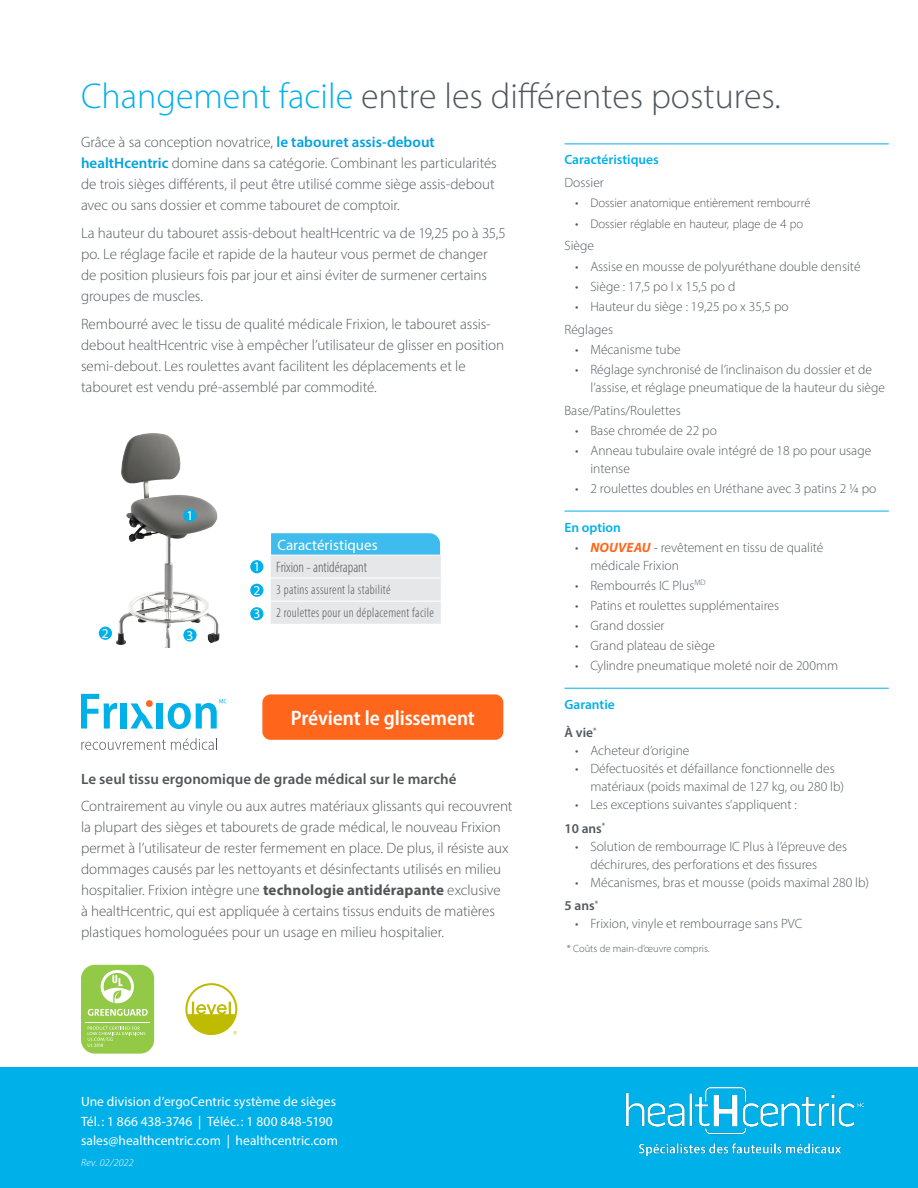
<style>
.page{position:relative;width:918px;height:1188px;background:#fff}
.page>*{position:absolute;margin:0;border:0;box-sizing:border-box;transform-origin:0 0}
.t1{font:300 36px "Myriad Pro";color:#52575f}
.t2{font:600 semi-condensed 21px "Myriad Pro";letter-spacing:-.005em;color:#fff}
.t3{font:300 15px/21px "Myriad Pro";letter-spacing:-.005em;color:#52575f}
.t4{font:300 15px/21px "Myriad Pro";letter-spacing:-.005em;color:#54555a}
.t5{font:600 15px "Myriad Pro";color:#54555a}
.t6{font:300 condensed 15px "Myriad Pro";color:#54555a}
.t7{font:15px "Myriad Pro";color:#fff}
.t8{font:300 13.5px/18px "Myriad Pro";color:#52575f}
.t9{font:13.5px "Myriad Pro";letter-spacing:.005em;color:#fff}
.t10{font:300 13.5px "Myriad Pro";color:#54555a}
.t11{font:300 condensed 13.5px "Myriad Pro";letter-spacing:.025em;color:#54555a}
.t12{font:600 13.5px "Myriad Pro";color:#00b0e9}
.t13{font:600 13.5px "Myriad Pro";color:#52575f}
.t14{font:12px "Webly Sleek UI Light";color:#4b4c4d}
.t15{font:300 10.5px "Myriad Pro";color:#52575f}
.t16{font:italic 300 10.5px "Myriad Pro";letter-spacing:.02em;color:#fff}
.s1{color:#00b0e9}
.s2{font-weight:600;color:#00a2df}
.s3{font-family:"Myriad Pro";font-weight:300;font-size:13.5px;color:#52575f}
.s4{font-weight:700;font-style:italic;color:#ff661c}
.s5{color:#52575f}
.s6{font-weight:700}
</style>
<div class="page">
<div style="left:0;top:1068px;width:918px;height:120px;background:#00b0e9"></div>
<img style="left:626px;top:1088px;width:238px;height:69px">
<hr style="left:564px;top:144px;width:325px;height:1px;background:#00b0e9">
<hr style="left:564px;top:511px;width:325px;height:1px;background:#00b0e9">
<hr style="left:564px;top:688px;width:325px;height:1px;background:#00b0e9">
<svg style="left:185px;top:983px;width:52px;height:52px"></svg>
<div style="left:81px;top:965px;width:73px;height:89px;background:#92c947;border-radius:14px"></div>
<svg style="left:101px;top:970px;width:33px;height:33px"></svg>
<svg style="left:88px;top:1027px;width:57px;height:20px"></svg>
<hr style="left:85px;top:1022px;width:65px;height:1px;background:#fff">
<svg style="left:88px;top:1009px;width:60px;height:7px"></svg>
<div style="left:262px;top:694px;width:241px;height:46px;background:#ff661c;border-radius:8px"></div>
<svg style="left:81px;top:694px;width:36px;height:35px"></svg>
<div style="left:121px;top:703px;width:6px;height:26px;background:#00b0e9"></div>
<svg style="left:130px;top:703px;width:23px;height:26px"></svg>
<div style="left:146px;top:700px;width:7px;height:7px;background:#ff661c;border-radius:50%"></div>
<div style="left:157px;top:703px;width:6px;height:26px;background:#00b0e9"></div>
<svg style="left:81px;top:738px;width:136px;height:12px"></svg>
<svg style="left:168px;top:699px;width:59px;height:30px"></svg>
<img style="left:111px;top:433px;width:109px;height:214px">
<div style="left:183px;top:628px;width:14px;height:14px;background:#00b0e9;border-radius:50%"></div>
<div style="left:99px;top:627px;width:13px;height:13px;background:#00b0e9;border-radius:50%"></div>
<div style="left:183px;top:509px;width:14px;height:13px;background:#00b0e9;border-radius:50%"></div>
<svg style="left:271px;top:533px;width:170px;height:91px;background:#bfddea"></svg>
<div style="left:250px;top:607px;width:13px;height:13px;background:#00b0e9;border-radius:50%"></div>
<div style="left:250px;top:584px;width:13px;height:13px;background:#00b0e9;border-radius:50%"></div>
<div style="left:250px;top:560px;width:13px;height:13px;background:#00b0e9;border-radius:50%"></div>
<p class="t1" style="left:81px;top:74px;width:701px"><span class="s1">Changement facile</span> entre les différentes postures.</p>
<p class="t3" style="left:81px;top:132px;width:417px">Grâce à sa conception novatrice, <span class="s2">le tabouret assis-debout healtHcentric</span> domine dans sa catégorie. Combinant les particularités de trois sièges différents, il peut être utilisé comme siège assis-debout avec ou sans dossier et comme tabouret de comptoir.</p>
<p class="t3" style="left:81px;top:223px;width:426px">La hauteur du tabouret assis-debout healtHcentric va de 19,25 po à 35,5 po. Le réglage facile et rapide de la hauteur vous permet de changer de position plusieurs fois par jour et ainsi éviter de surmener certains groupes de muscles.</p>
<p class="t3" style="left:81px;top:313px;width:425px">Rembourré avec le tissu de qualité médicale Frixion, le tabouret assis&shy;debout healtHcentric vise à empêcher l’utilisateur de glisser en position semi-debout. Les roulettes avant facilitent les déplacements et le tabouret est vendu pré-assemblé par commodité.</p>
<p class="t12" style="left:564px;top:151px;width:96px">Caractéristiques</p>
<p class="t8" style="left:564px;top:174px;width:41px">Dossier</p>
<p class="t14" style="left:575px;top:194px;width:237px"><span class="s3">•</span> Dossier anatomique entièrement rembourré</p>
<p class="t14" style="left:575px;top:214px;width:229px"><span class="s3">•</span> Dossier réglable en hauteur, plage de 4 po</p>
<p class="t8" style="left:564px;top:237px;width:31px">Siège</p>
<p class="t8" style="left:575px;top:257px;width:287px">• Assise en mousse de polyuréthane double densité</p>
<p class="t8" style="left:575px;top:277px;width:162px">• Siège : 17,5 po l x 15,5 po d</p>
<p class="t8" style="left:575px;top:297px;width:215px">• Hauteur du siège : 19,25 po x 35,5 po</p>
<p class="t8" style="left:564px;top:320px;width:50px">Réglages</p>
<p class="t8" style="left:575px;top:340px;width:107px">• Mécanisme tube</p>
<p class="t8" style="left:590px;top:360px;width:296px;text-indent:-15px">• Réglage synchronisé de l’inclinaison du dossier et de l’assise, et réglage pneumatique de la hauteur du siège</p>
<p class="t8" style="left:564px;top:401px;width:118px">Base/Patins/Roulettes</p>
<p class="t8" style="left:575px;top:421px;width:143px">• Base chromée de 22 po</p>
<p class="t8" style="left:590px;top:442px;width:282px;text-indent:-15px">• Anneau tubulaire ovale intégré de 18 po pour usage intense</p>
<p class="t8" style="left:575px;top:480px;width:303px">• 2 roulettes doubles en Uréthane avec 3 patins 2 ¼ po</p>
<p class="t12" style="left:564px;top:518px;width:58px">En option</p>
<p class="t8" style="left:590px;top:538px;width:235px;text-indent:-15px">• <span class="s4">NOUVEAU</span> - revêtement en tissu de qualité médicale Frixion</p>
<p class="t8" style="left:575px;top:576px;width:132px">• Rembourrés IC Plus<sup>MD</sup></p>
<p class="t10" style="left:575px;top:597px;width:205px"><span class="s5">•</span> Patins et roulettes supplémentaires</p>
<p class="t10" style="left:575px;top:618px;width:91px"><span class="s5">•</span> Grand dossier</p>
<p class="t10" style="left:575px;top:638px;width:141px"><span class="s5">•</span> Grand plateau de siège</p>
<p class="t10" style="left:575px;top:658px;width:265px"><span class="s5">•</span> Cylindre pneumatique moleté noir de 200mm</p>
<p class="t12" style="left:564px;top:696px;width:52px">Garantie</p>
<p class="t13" style="left:564px;top:724px;width:34px">À vie<sup>*</sup></p>
<p class="t8" style="left:575px;top:742px;width:116px">• Acheteur d’origine</p>
<p class="t8" style="left:590px;top:760px;width:255px;text-indent:-15px">• Défectuosités et défaillance fonctionnelle des matériaux (poids maximal de 127 kg, ou 280 lb)</p>
<p class="t8" style="left:575px;top:796px;width:223px">• Les exceptions suivantes s’appliquent :</p>
<p class="t13" style="left:564px;top:820px;width:42px">10 ans<sup>*</sup></p>
<p class="t8" style="left:590px;top:837px;width:258px;text-indent:-15px">• Solution de rembourrage IC Plus à l’épreuve des déchirures, des perforations et des fissures</p>
<p class="t8" style="left:575px;top:873px;width:295px">• Mécanismes, bras et mousse (poids maximal 280 lb)</p>
<p class="t13" style="left:564px;top:897px;width:35px">5 ans<sup>*</sup></p>
<p class="t8" style="left:575px;top:915px;width:229px">• Frixion, vinyle et rembourrage sans PVC</p>
<p class="t15" style="left:567px;top:942px;width:144px">* Coûts de main-d’œuvre compris.</p>
<p class="t9" style="left:187px;top:507px;width:8px">1</p>
<p class="t7" style="left:277px;top:535px;width:102px">Caractéristiques</p>
<p class="t6" style="left:276px;top:558px;width:92px">Frixion - antidérapant</p>
<p class="t11" style="left:276px;top:582px;width:116px">3 patins assurent la stabilité</p>
<p class="t11" style="left:276px;top:605px;width:159px">2 roulettes pour un déplacement facile</p>
<p class="t9" style="left:253px;top:558px;width:8px">1</p>
<p class="t9" style="left:253px;top:582px;width:8px">2</p>
<p class="t9" style="left:253px;top:605px;width:8px">3</p>
<p class="t9" style="left:102px;top:625px;width:8px">2</p>
<p class="t9" style="left:187px;top:627px;width:8px">3</p>
<p class="t2" style="left:291px;top:705px;width:186px">Prévient le glissement</p>
<p class="t5" style="left:81px;top:770px;width:377px">Le seul tissu ergonomique de grade médical sur le marché</p>
<p class="t4" style="left:81px;top:795px;width:433px">Contrairement au vinyle ou aux autres matériaux glissants qui recouvrent la plupart des sièges et tabourets de grade médical, le nouveau Frixion permet à l’utilisateur de rester fermement en place. De plus, il résiste aux dommages causés par les nettoyants et désinfectants utilisés en milieu hospitalier. Frixion intègre une <span class="s6">technologie antidérapante</span> exclusive<br>à healtHcentric, qui est appliquée à certains tissus enduits de matières plastiques homologuées pour un usage en milieu hospitalier.</p>
<p class="t9" style="left:81px;top:1093px;width:257px">Une division d’ergoCentric système de sièges</p>
<p class="t9" style="left:81px;top:1113px;width:253px">Tél. : 1 866 438-3746 | Téléc. : 1 800 848-5190</p>
<p class="t9" style="left:81px;top:1132px;width:259px">sales@healthcentric.com | healthcentric.com</p>
<p class="t16" style="left:81px;top:1157px;width:54px">Rev. 02/2022</p>
</div>
